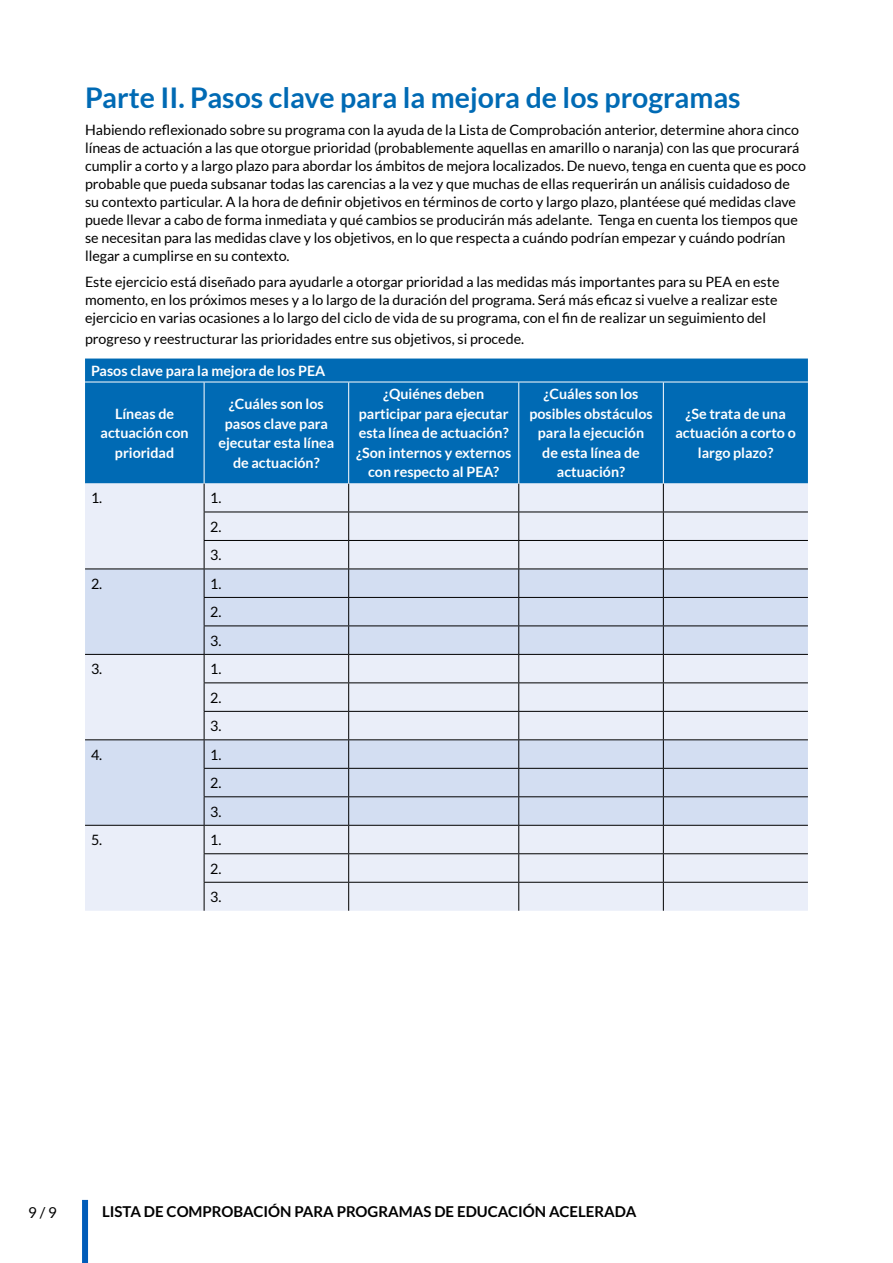
<style>
.page{position:relative;width:893px;height:1263px;background:#fff}
.page>*{position:absolute;margin:0;border:0;box-sizing:border-box;transform-origin:0 0}
.t1{font:700 28.5px "Lato";color:#006ab4}
.t2{font:700 15px "Lato";color:#000}
.t3{font:15px "Lato";color:#000}
.t4{font:14.25px/28.5px "Lato";color:#000;text-align:justify}
.t5{font:700 14.25px/19.5px "Lato";color:#fff;text-align:center}
</style>
<div class="page">
<div style="left:85px;top:358px;width:723px;height:125px;background:#006ab4"></div>
<div style="left:85px;top:483px;width:723px;height:428px;background:#eaeef9"></div>
<svg style="left:85px;top:569px;width:723px;height:256px;background:#d8e0f1"></svg>
<hr style="left:204px;top:512px;width:145px;height:1px;background:#000">
<hr style="left:349px;top:512px;width:170px;height:1px;background:#000">
<hr style="left:519px;top:512px;width:144px;height:1px;background:#000">
<hr style="left:663px;top:512px;width:145px;height:1px;background:#000">
<hr style="left:204px;top:540px;width:145px;height:1px;background:#000">
<hr style="left:349px;top:540px;width:170px;height:1px;background:#000">
<hr style="left:519px;top:540px;width:144px;height:1px;background:#000">
<hr style="left:663px;top:540px;width:145px;height:1px;background:#000">
<hr style="left:204px;top:597px;width:145px;height:1px;background:#000">
<hr style="left:349px;top:597px;width:170px;height:1px;background:#000">
<hr style="left:519px;top:597px;width:144px;height:1px;background:#000">
<hr style="left:663px;top:597px;width:145px;height:1px;background:#000">
<hr style="left:204px;top:625px;width:145px;height:1px;background:#000">
<hr style="left:349px;top:625px;width:170px;height:1px;background:#000">
<hr style="left:519px;top:625px;width:144px;height:1px;background:#000">
<hr style="left:663px;top:625px;width:145px;height:1px;background:#000">
<hr style="left:204px;top:682px;width:145px;height:1px;background:#000">
<hr style="left:349px;top:682px;width:170px;height:1px;background:#000">
<hr style="left:519px;top:682px;width:144px;height:1px;background:#000">
<hr style="left:663px;top:682px;width:145px;height:1px;background:#000">
<hr style="left:204px;top:711px;width:145px;height:1px;background:#000">
<hr style="left:349px;top:711px;width:170px;height:1px;background:#000">
<hr style="left:519px;top:711px;width:144px;height:1px;background:#000">
<hr style="left:663px;top:711px;width:145px;height:1px;background:#000">
<hr style="left:204px;top:768px;width:145px;height:1px;background:#000">
<hr style="left:349px;top:768px;width:170px;height:1px;background:#000">
<hr style="left:519px;top:768px;width:144px;height:1px;background:#000">
<hr style="left:663px;top:768px;width:145px;height:1px;background:#000">
<hr style="left:204px;top:796px;width:145px;height:1px;background:#000">
<hr style="left:349px;top:796px;width:170px;height:1px;background:#000">
<hr style="left:519px;top:796px;width:144px;height:1px;background:#000">
<hr style="left:663px;top:796px;width:145px;height:1px;background:#000">
<hr style="left:204px;top:853px;width:145px;height:1px;background:#000">
<hr style="left:349px;top:853px;width:170px;height:1px;background:#000">
<hr style="left:519px;top:853px;width:144px;height:1px;background:#000">
<hr style="left:663px;top:853px;width:145px;height:1px;background:#000">
<hr style="left:204px;top:882px;width:145px;height:1px;background:#000">
<svg style="left:204px;top:483px;width:1px;height:428px"></svg>
<hr style="left:349px;top:882px;width:170px;height:1px;background:#000">
<svg style="left:348px;top:483px;width:1px;height:428px"></svg>
<hr style="left:519px;top:882px;width:144px;height:1px;background:#000">
<svg style="left:518px;top:483px;width:1px;height:428px"></svg>
<hr style="left:663px;top:882px;width:145px;height:1px;background:#000">
<svg style="left:663px;top:483px;width:1px;height:428px"></svg>
<hr style="left:85px;top:382px;width:119px;height:1px;background:#fff">
<hr style="left:204px;top:382px;width:145px;height:1px;background:#fff">
<hr style="left:204px;top:382px;width:1px;height:101px;background:#fff">
<hr style="left:349px;top:382px;width:170px;height:1px;background:#fff">
<hr style="left:348px;top:382px;width:1px;height:101px;background:#fff">
<hr style="left:519px;top:382px;width:144px;height:1px;background:#fff">
<hr style="left:518px;top:382px;width:1px;height:101px;background:#fff">
<hr style="left:663px;top:382px;width:145px;height:1px;background:#fff">
<hr style="left:663px;top:382px;width:1px;height:101px;background:#fff">
<hr style="left:85px;top:568px;width:119px;height:1px;background:#000">
<hr style="left:204px;top:568px;width:145px;height:1px;background:#000">
<hr style="left:349px;top:568px;width:170px;height:1px;background:#000">
<hr style="left:519px;top:568px;width:144px;height:1px;background:#000">
<hr style="left:663px;top:568px;width:145px;height:1px;background:#000">
<hr style="left:85px;top:654px;width:119px;height:1px;background:#000">
<hr style="left:204px;top:654px;width:145px;height:1px;background:#000">
<hr style="left:349px;top:654px;width:170px;height:1px;background:#000">
<hr style="left:519px;top:654px;width:144px;height:1px;background:#000">
<hr style="left:663px;top:654px;width:145px;height:1px;background:#000">
<hr style="left:85px;top:739px;width:119px;height:1px;background:#000">
<hr style="left:85px;top:825px;width:119px;height:1px;background:#000">
<hr style="left:204px;top:739px;width:145px;height:1px;background:#000">
<hr style="left:349px;top:739px;width:170px;height:1px;background:#000">
<hr style="left:519px;top:739px;width:144px;height:1px;background:#000">
<hr style="left:663px;top:739px;width:145px;height:1px;background:#000">
<hr style="left:204px;top:825px;width:145px;height:1px;background:#000">
<hr style="left:349px;top:825px;width:170px;height:1px;background:#000">
<hr style="left:519px;top:825px;width:144px;height:1px;background:#000">
<hr style="left:663px;top:825px;width:145px;height:1px;background:#000">
<div style="left:82px;top:1200px;width:6px;height:63px;background:#005cb9"></div>
<h1 class="t1" style="left:85px;top:81px;width:657px">Parte II. Pasos clave para la mejora de los programas</h1>
<p class="t4" style="left:85px;top:120px;width:722px;line-height:18px;text-align:left">Habiendo reflexionado sobre su programa con la ayuda de la Lista de Comprobación anterior, determine ahora cinco líneas de actuación a las que otorgue prioridad (probablemente aquellas en amarillo o naranja) con las que procurará cumplir a corto y a largo plazo para abordar los ámbitos de mejora localizados. De nuevo, tenga en cuenta que es poco probable que pueda subsanar todas las carencias a la vez y que muchas de ellas requerirán un análisis cuidadoso de su contexto particular. A la hora de definir objetivos en términos de corto y largo plazo, plantéese qué medidas clave puede llevar a cabo de forma inmediata y qué cambios se producirán más adelante. Tenga en cuenta los tiempos que se necesitan para las medidas clave y los objetivos, en lo que respecta a cuándo podrían empezar y cuándo podrían llegar a cumplirse en su contexto.</p>
<p class="t4" style="left:85px;top:273px;width:696px;line-height:18px;text-align:left">Este ejercicio está diseñado para ayudarle a otorgar prioridad a las medidas más importantes para su PEA en este momento, en los próximos meses y a lo largo de la duración del programa. Será más eficaz si vuelve a realizar este ejercicio en varias ocasiones a lo largo del ciclo de vida de su programa, con el fin de realizar un seguimiento del</p>
<p class="t4" style="left:85px;top:324px;width:441px">progreso y reestructurar las prioridades entre sus objetivos, si procede.</p>
<p class="t5" style="left:91px;top:361px;width:236px">Pasos clave para la mejora de los PEA</p>
<p class="t5" style="left:101px;top:404px;width:89px">Líneas de actuación con prioridad</p>
<p class="t5" style="left:218px;top:394px;width:117px">¿Cuáles son los pasos clave para ejecutar esta línea de actuación?</p>
<p class="t5" style="left:356px;top:384px;width:157px">¿Quiénes deben participar para ejecutar esta línea de actuación? ¿Son internos y externos con respecto al PEA?</p>
<p class="t5" style="left:529px;top:384px;width:125px">¿Cuáles son los posibles obstáculos para la ejecución de esta línea de actuación?</p>
<p class="t5" style="left:675px;top:404px;width:122px">¿Se trata de una actuación a corto o largo plazo?</p>
<p class="t4" style="left:91px;top:484px;width:13px">1.</p>
<p class="t4" style="left:210px;top:484px;width:13px">1.<br>2.<br>3.</p>
<p class="t4" style="left:91px;top:569px;width:13px">2.</p>
<p class="t4" style="left:210px;top:569px;width:13px">1.<br>2.<br>3.</p>
<p class="t4" style="left:91px;top:655px;width:13px">3.</p>
<p class="t4" style="left:210px;top:655px;width:13px">1.<br>2.<br>3.</p>
<p class="t4" style="left:91px;top:740px;width:13px">4.</p>
<p class="t4" style="left:210px;top:740px;width:13px">1.<br>2.<br>3.</p>
<p class="t4" style="left:91px;top:826px;width:13px">5.</p>
<p class="t4" style="left:210px;top:826px;width:13px">1.<br>2.<br>3.</p>
<p class="t3" style="left:28px;top:1204px;width:30px">9 / 9</p>
<p class="t2" style="left:102px;top:1202px;width:536px">LISTA DE COMPROBACIÓN PARA PROGRAMAS DE EDUCACIÓN ACELERADA</p>
</div>
